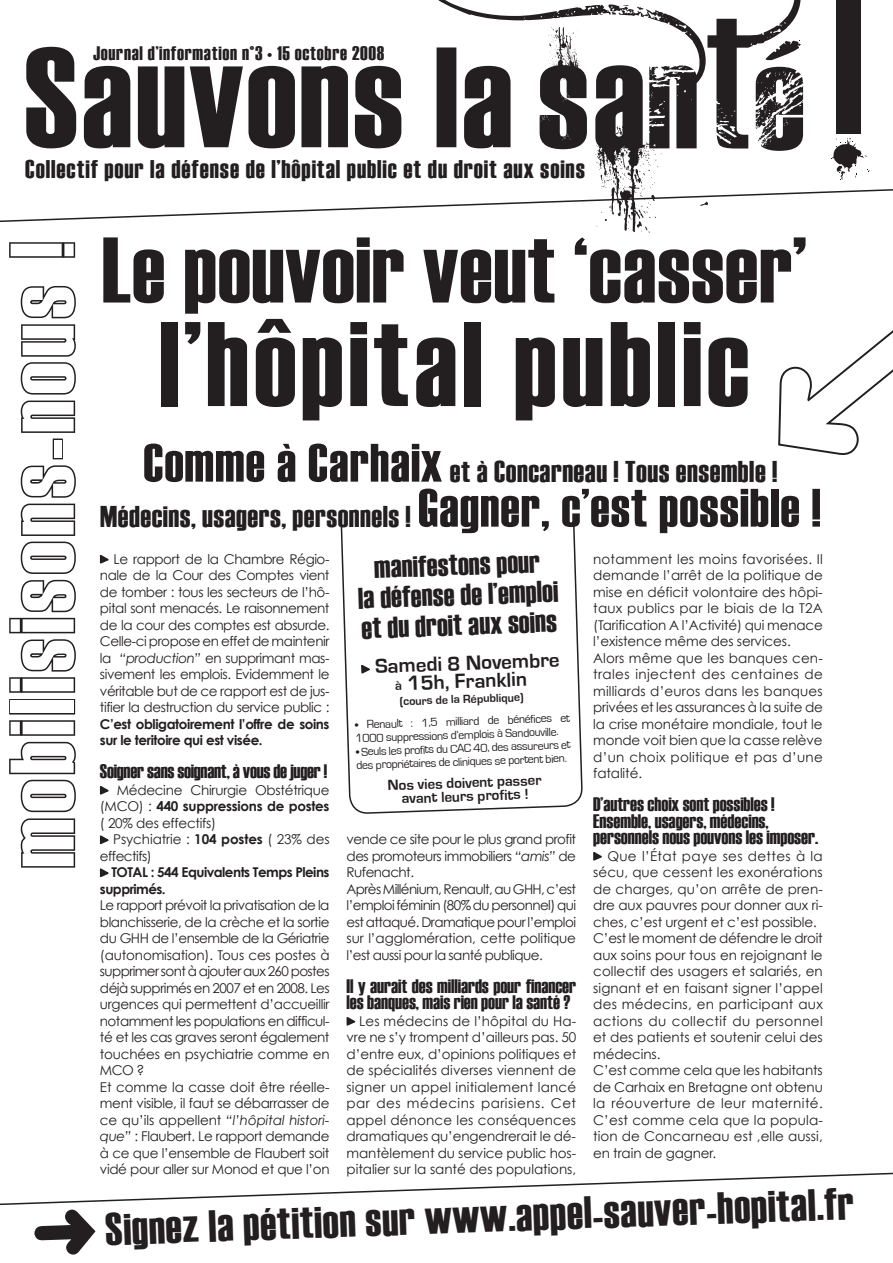
<style>
.page{position:relative;width:893px;height:1263px;background:#fff}
.page>*{position:absolute;margin:0;border:0;box-sizing:border-box;transform-origin:0 0}
.t1{font:120px "Haettenschweiler";letter-spacing:.04em;color:#231f20}
.t2{font:93px "Haettenschweiler";letter-spacing:.01em;color:#231f20}
.t3{font:90px "Haettenschweiler";letter-spacing:.07em;color:#fff}
.t4{font:45px "Haettenschweiler";color:#231f20}
.t5{font:30px/30px "Haettenschweiler";letter-spacing:.02em;color:#231f20;text-align:center}
.t6{font:25.5px "Haettenschweiler";letter-spacing:.04em;color:#231f20}
.t7{font:700 21px/18px "Eurostile";color:#231f20}
.t8{font:19.5px/16.5px "Haettenschweiler";color:#231f20}
.t9{font:19.5px "Haettenschweiler";letter-spacing:.04em;color:#231f20}
.t10{font:700 15px/13.5px "Eurostile";color:#231f20;text-align:center}
.t11{font:13.5px/16.5px "Century Gothic";letter-spacing:-.01em;color:#231f20;text-align:justify}
.t12{font:13.5px/16.5px "Century Gothic";letter-spacing:-.03em;color:#231f20}
.t13{font:13.5px/16.5px "Century Gothic";letter-spacing:-.04em;color:#231f20}
.t14{font:700 13.5px/16.5px "Century Gothic";letter-spacing:-.03em;color:#231f20}
.t15{font:12px/13.5px "Eurostile";color:#231f20}
.t16{font:700 12px "Eurostile";color:#231f20}
.s1{font-size:54px}
.s2{font-style:italic}
.s3{font-weight:700}
.s4{font-size:13.5px}
</style>
<div class="page">
<svg style="left:340px;top:524px;width:242px;height:290px"></svg>
<svg style="left:360px;top:663px;width:13px;height:12px"></svg>
<svg style="left:0;top:0;width:893px;height:222px"></svg>
<svg style="left:26px;top:47px;width:391px;height:101px;fill:#231f20"></svg>
<svg style="left:595px;top:206px;width:66px;height:27px"></svg>
<svg style="left:417px;top:0;width:291px;height:206px"></svg>
<svg style="left:707px;top:0;width:96px;height:151px"></svg>
<div style="left:836px;top:0;width:24px;height:133px;background:#231f20"></div>
<svg style="left:831px;top:138px;width:39px;height:42px"></svg>
<svg style="left:346px;top:1017px;width:10px;height:9px"></svg>
<svg style="left:593px;top:852px;width:9px;height:9px"></svg>
<svg style="left:9px;top:720px;width:67px;height:148px"></svg>
<div style="left:9px;top:699px;width:66px;height:15px;border:3px solid #231f20"></div>
<svg style="left:9px;top:465px;width:67px;height:228px"></svg>
<div style="left:53px;top:438px;width:10px;height:21px;border:3px solid #231f20"></div>
<svg style="left:20px;top:286px;width:56px;height:147px"></svg>
<svg style="left:9px;top:242px;width:67px;height:16px"></svg>
<svg style="left:99px;top:555px;width:10px;height:9px"></svg>
<svg style="left:99px;top:786px;width:10px;height:9px"></svg>
<svg style="left:99px;top:835px;width:10px;height:10px"></svg>
<svg style="left:99px;top:868px;width:10px;height:10px"></svg>
<svg style="left:601px;top:1179px;width:107px;height:6px"></svg>
<svg style="left:714px;top:1174px;width:142px;height:7px"></svg>
<svg style="left:34px;top:1183px;width:561px;height:72px"></svg>
<svg style="left:778px;top:330px;width:115px;height:125px"></svg>
<h3 class="t9" style="left:93px;top:42px;width:293px">Journal d’information n°3 • 15 octobre 2008</h3>
<h3 class="t6" style="left:25px;top:155px;width:561px">Collectif pour la défense de l’hôpital public et du droit aux soins</h3>
<h3 class="t3" style="left:-9px;top:868px;width:626px;rotate:-90deg">mobilisisons-nous !</h3>
<h2 class="t2" style="left:102px;top:217px;width:706px">Le pouvoir veut ‘casser’</h2>
<h1 class="t1" style="left:159px;top:296px;width:592px">l’hôpital public</h1>
<h3 class="t5" style="left:100px;top:447px;width:722px;line-height:45px"><span class="s1">Comme à Carhaix</span> et à Concarneau ! Tous ensemble !<br>Médecins, usagers, personnels ! <span class="s1">Gagner, c’est possible !</span></h3>
<p class="t11" style="left:100px;top:550px;width:231px;text-indent:14px">Le rapport de la Chambre Régio&shy;nale de la Cour des Comptes vient de tomber : tous les secteurs de l’hô&shy;pital sont menacés. Le raisonnement de la cour des comptes est absurde.<br>Celle-ci propose en effet de maintenir la <span class="s2">“production”</span> en supprimant mas&shy;sivement les emplois. Evidemment le véritable but de ce rapport est de jus&shy;tifier la destruction du service public :</p>
<p class="t14" style="left:100px;top:715px;width:231px">C’est obligatoirement l’offre de soins sur le teritoire qui est visée.</p>
<h3 class="t8" style="left:100px;top:762px;width:229px">Soigner sans soignant, à vous de juger !</h3>
<p class="t11" style="left:100px;top:781px;width:231px;text-indent:17px">Médecine Chirurgie Obstétrique (MCO) : <span class="s3">440 suppressions de postes </span>( 20% des effectifs)</p>
<p class="t11" style="left:100px;top:831px;width:231px;text-indent:13px">Psychiatrie : <span class="s3">104 postes</span> ( 23% des effectifs)</p>
<p class="t14" style="left:100px;top:864px;width:231px;text-indent:11px">TOTAL : 544 Equivalents Temps Pleins supprimés.</p>
<p class="t12" style="left:100px;top:897px;width:231px">Le rapport prévoit la privatisation de la blanchisserie, de la crèche et la sortie du GHH de l’ensemble de la Gériatrie (autonomisation). Tous ces postes à supprimer sont à ajouter aux 260 postes déjà supprimés en 2007 et en 2008. Les urgences qui permettent d’accueillir notamment les populations en difficul&shy;té et les cas graves seront également touchées en psychiatrie comme en MCO ?<br>Et comme la casse doit être réelle&shy;ment visible, il faut se débarrasser de ce qu’ils appellent <span class="s2">“l’hôpital histori&shy;que”</span> : Flaubert. Le rapport demande à ce que l’ensemble de Flaubert soit vidé pour aller sur Monod et que l’on</p>
<h3 class="t5" style="left:356px;top:552px;width:202px;rotate:-2deg">manifestons pour<br>la défense de l’emploi et du droit aux soins</h3>
<h3 class="t7" style="left:394px;top:657px;width:167px;text-indent:-19px;rotate:-2deg">Samedi 8 Novembre <span class="s4">à</span> 15h, Franklin</h3>
<p class="t16" style="left:399px;top:695px;width:126px;rotate:-2deg">(cours de la République)</p>
<p class="t15" style="left:355px;top:718px;width:216px;rotate:-2deg">• Renault : 1,5 milliard de bénéfices et<br>1000 suppressions d’emplois à Sandouville.</p>
<p class="t15" style="left:356px;top:745px;width:216px;rotate:-2deg">• Seuls les profits du CAC 40, des assureurs et des propriétaires de cliniques se portent bien.</p>
<p class="t10" style="left:387px;top:779px;width:155px;rotate:-2deg">Nos vies doivent passer avant leurs profits !</p>
<p class="t13" style="left:347px;top:831px;width:231px">vende ce site pour le plus grand profit des promoteurs immobiliers <span class="s2">“amis”</span> de Rufenacht.<br>Après Millénium, Renault, au GHH, c’est l’emploi féminin (80% du personnel) qui est attaqué. Dramatique pour l’emploi sur l’agglomération, cette politique l’est aussi pour la santé publique.</p>
<h3 class="t8" style="left:347px;top:976px;width:231px">Il y aurait des milliards pour financer les banques, mais rien pour la santé ?</h3>
<p class="t11" style="left:347px;top:1012px;width:231px;text-indent:13px">Les médecins de l’hôpital du Ha&shy;vre ne s’y trompent d’ailleurs pas. 50 d’entre eux, d’opinions politiques et de spécialités diverses viennent de signer un appel initialement lancé par des médecins parisiens. Cet appel dénonce les conséquences dramatiques qu’engendrerait le dé&shy;mantèlement du service public hos&shy;pitalier sur la santé des populations,</p>
<p class="t11" style="left:593px;top:550px;width:231px;text-align:left">notamment les moins favorisées. Il demande l’arrêt de la politique de mise en déficit volontaire des hôpi&shy;taux publics par le biais de la T2A (Tarification A l’Activité) qui menace l’existence même des services.<br>Alors même que les banques cen&shy;trales injectent des centaines de milliards d’euros dans les banques privées et les assurances à la suite de la crise monétaire mondiale, tout le monde voit bien que la casse relève d’un choix politique et pas d’une fatalité.</p>
<h3 class="t8" style="left:593px;top:795px;width:226px">D’autres choix sont possibles !<br>Ensemble, usagers, médecins, personnels nous pouvons les imposer.</h3>
<p class="t11" style="left:593px;top:847px;width:231px;text-align:left;text-indent:14px">Que l’état paye ses dettes à la sécu, que cessent les exonérations de charges, qu’on arrête de pren&shy;dre aux pauvres pour donner aux ri&shy;ches, c’est urgent et c’est possible.<br>C’est le moment de défendre le droit aux soins pour tous en rejoignant le collectif des usagers et salariés, en signant et en faisant signer l’appel des médecins, en participant aux actions du collectif du personnel et des patients et soutenir celui des médecins.<br>C’est comme cela que les habitants de Carhaix en Bretagne ont obtenu la réouverture de leur maternité.<br>C’est comme cela que la popula&shy;tion de Concarneau est ,elle aussi, en train de gagner.</p>
<h3 class="t4" style="left:105px;top:1204px;width:750px;rotate:-2deg">Signez la pétition sur www.appel-sauver-hopital.fr</h3>
</div>
